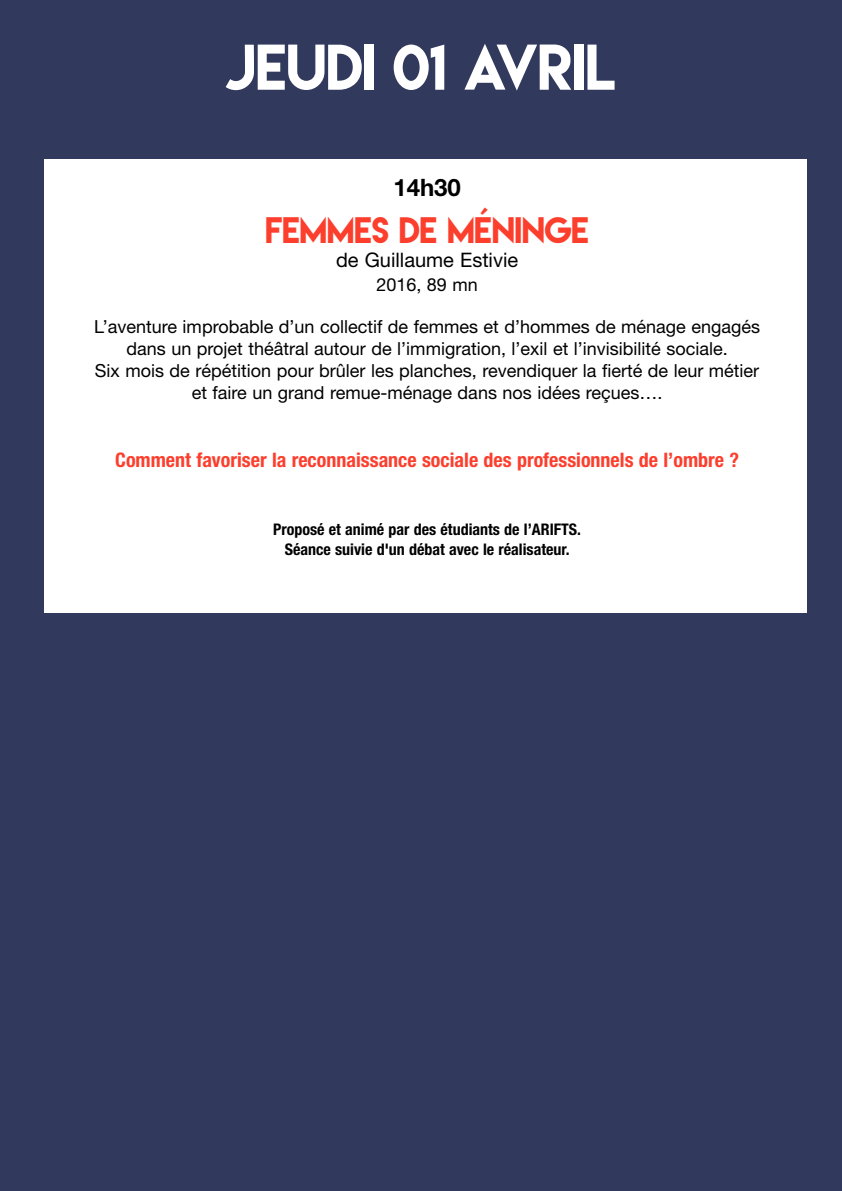
<style>
.page{position:relative;width:842px;height:1191px;background:#fff}
.page>*{position:absolute;margin:0;border:0;box-sizing:border-box;transform-origin:0 0}
.t1{font:56px "Lemon Milk";letter-spacing:-.015em;color:#fff}
.t2{font:32px "Lemon Milk";letter-spacing:-.015em;color:#fc3e2d}
.t3{font:700 24px "Helvetica Neue";color:#000}
.t4{font:700 condensed 20px "Helvetica Neue";color:#fc3e2d}
.t5{font:20px "Helvetica Neue";color:#000}
.t6{font:18px/22px "Helvetica Neue";color:#000;text-align:center}
.t7{font:700 condensed 16px/20px "Helvetica Neue";color:#000;text-align:center}
</style>
<div class="page">
<div style="left:0;top:0;width:841px;height:1191px;background:#31395d"></div>
<div style="left:44px;top:159px;width:763px;height:454px;background:#fff"></div>
<h1 class="t1" style="left:225px;top:38px;width:393px">jeudi 01 AVRIL</h1>
<h3 class="t3" style="left:393px;top:179px;width:69px">14h30</h3>
<h2 class="t2" style="left:265px;top:213px;width:325px">FEMMES DE MÉNINGE</h2>
<p class="t5" style="left:336px;top:252px;width:184px">de Guillaume Estivie</p>
<p class="t6" style="left:376px;top:275px;width:103px">2016, 89 mn</p>
<p class="t6" style="left:94px;top:317px;width:667px">L’aventure improbable d’un collectif de femmes et d’hommes de ménage engagés dans un projet théâtral autour de l’immigration, l’exil et l’invisibilité sociale.<br>Six mois de répétition pour brûler les planches, revendiquer la fierté de leur métier et faire un grand remue-ménage dans nos idées reçues….</p>
<p class="t4" style="left:115px;top:452px;width:625px">Comment favoriser la reconnaissance sociale des professionnels de l’ombre ?</p>
<p class="t7" style="left:273px;top:520px;width:309px">Proposé et animé par des étudiants de l’ARIFTS.<br>Séance suivie d'un débat avec le réalisateur.</p>
</div>
